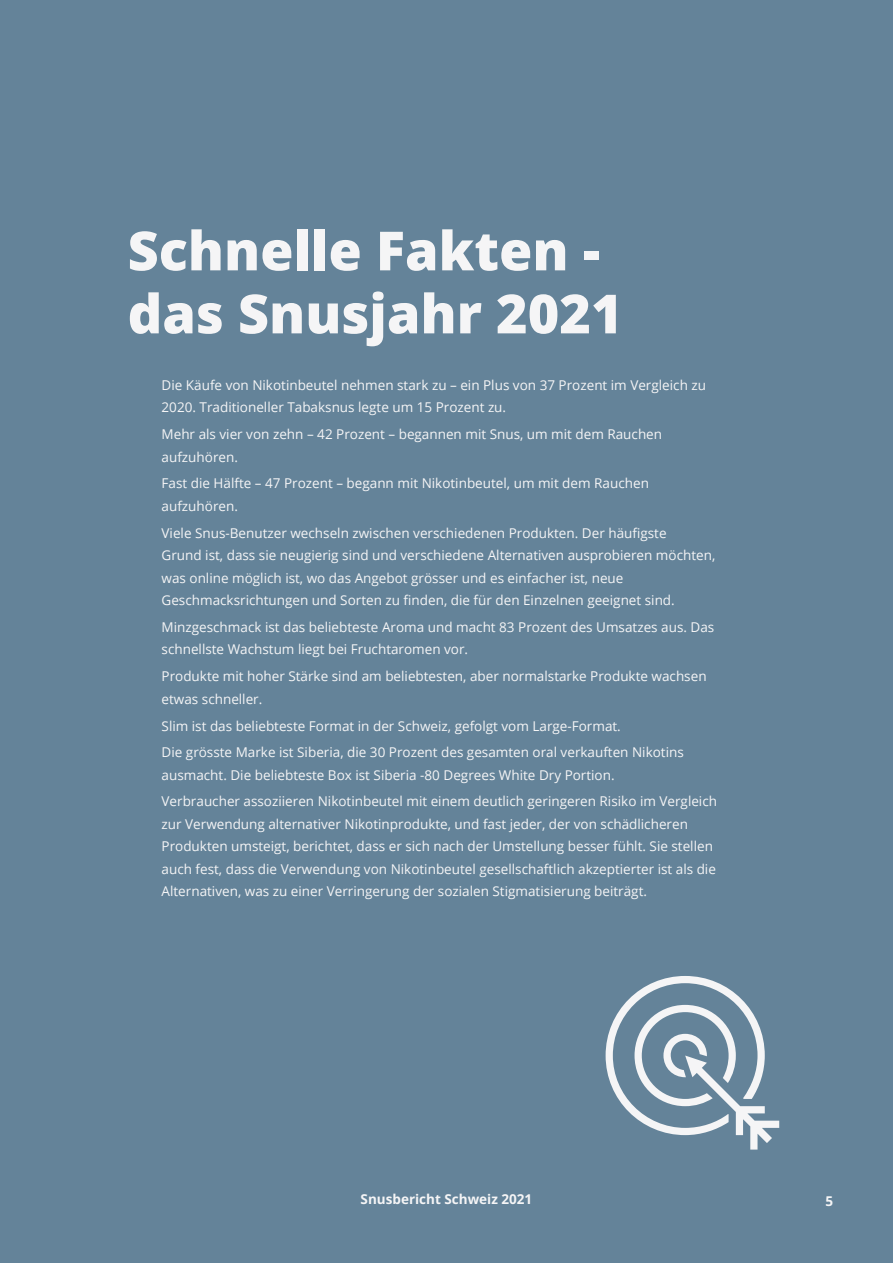
<style>
.page{position:relative;width:893px;height:1263px;background:#648399}
.page>*{position:absolute;margin:0;border:0;box-sizing:border-box;transform-origin:0 0}
.t1{font:800 54px/63px "Open Sans";color:#f5f5f6}
.t2{font:13.5px/22.5px "Open Sans";color:#f5f5f6}
.t3{font:700 13.5px "Open Sans";color:#f5f5f6}
</style>
<div class="page">
<svg style="left:606px;top:976px;width:173px;height:173px"></svg>
<h1 class="t1" style="left:128px;top:218px;width:497px">Schnelle Fakten - das Snusjahr 2021</h1>
<p class="t2" style="left:162px;top:373px;width:546px">Die Käufe von Nikotinbeutel nehmen stark zu – ein Plus von 37 Prozent im Vergleich zu<br>2020. Traditioneller Tabaksnus legte um 15 Prozent zu.</p>
<p class="t2" style="left:162px;top:423px;width:502px">Mehr als vier von zehn – 42 Prozent – begannen mit Snus, um mit dem Rauchen aufzuhören.</p>
<p class="t2" style="left:162px;top:472px;width:489px">Fast die Hälfte – 47 Prozent – begann mit Nikotinbeutel, um mit dem Rauchen aufzuhören.</p>
<p class="t2" style="left:162px;top:521px;width:555px">Viele Snus-Benutzer wechseln zwischen verschiedenen Produkten. Der häufigste<br>Grund ist, dass sie neugierig sind und verschiedene Alternativen ausprobieren möchten, was online möglich ist, wo das Angebot grösser und es einfacher ist, neue Geschmacksrichtungen und Sorten zu finden, die für den Einzelnen geeignet sind.</p>
<p class="t2" style="left:162px;top:615px;width:554px">Minzgeschmack ist das beliebteste Aroma und macht 83 Prozent des Umsatzes aus. Das schnellste Wachstum liegt bei Fruchtaromen vor.</p>
<p class="t2" style="left:162px;top:665px;width:546px">Produkte mit hoher Stärke sind am beliebtesten, aber normalstarke Produkte wachsen etwas schneller.</p>
<p class="t2" style="left:162px;top:712px;width:524px;line-height:26.7px">Slim ist das beliebteste Format in der Schweiz, gefolgt vom Large-Format.<br>Die grösste Marke ist Siberia, die 30 Prozent des gesamten oral verkauften Nikotins</p>
<p class="t2" style="left:162px;top:761px;width:557px;line-height:26.7px">ausmacht. Die beliebteste Box ist Siberia -80 Degrees White Dry Portion.<br>Verbraucher assoziieren Nikotinbeutel mit einem deutlich geringeren Risiko im Vergleich</p>
<p class="t2" style="left:162px;top:812px;width:556px">zur Verwendung alternativer Nikotinprodukte, und fast jeder, der von schädlicheren Produkten umsteigt, berichtet, dass er sich nach der Umstellung besser fühlt. Sie stellen auch fest, dass die Verwendung von Nikotinbeutel gesellschaftlich akzeptierter ist als die Alternativen, was zu einer Verringerung der sozialen Stigmatisierung beiträgt.</p>
<p class="t3" style="left:361px;top:1190px;width:173px">Snusbericht Schweiz 2021</p>
<p class="t3" style="left:825px;top:1192px;width:9px">5</p>
</div>
